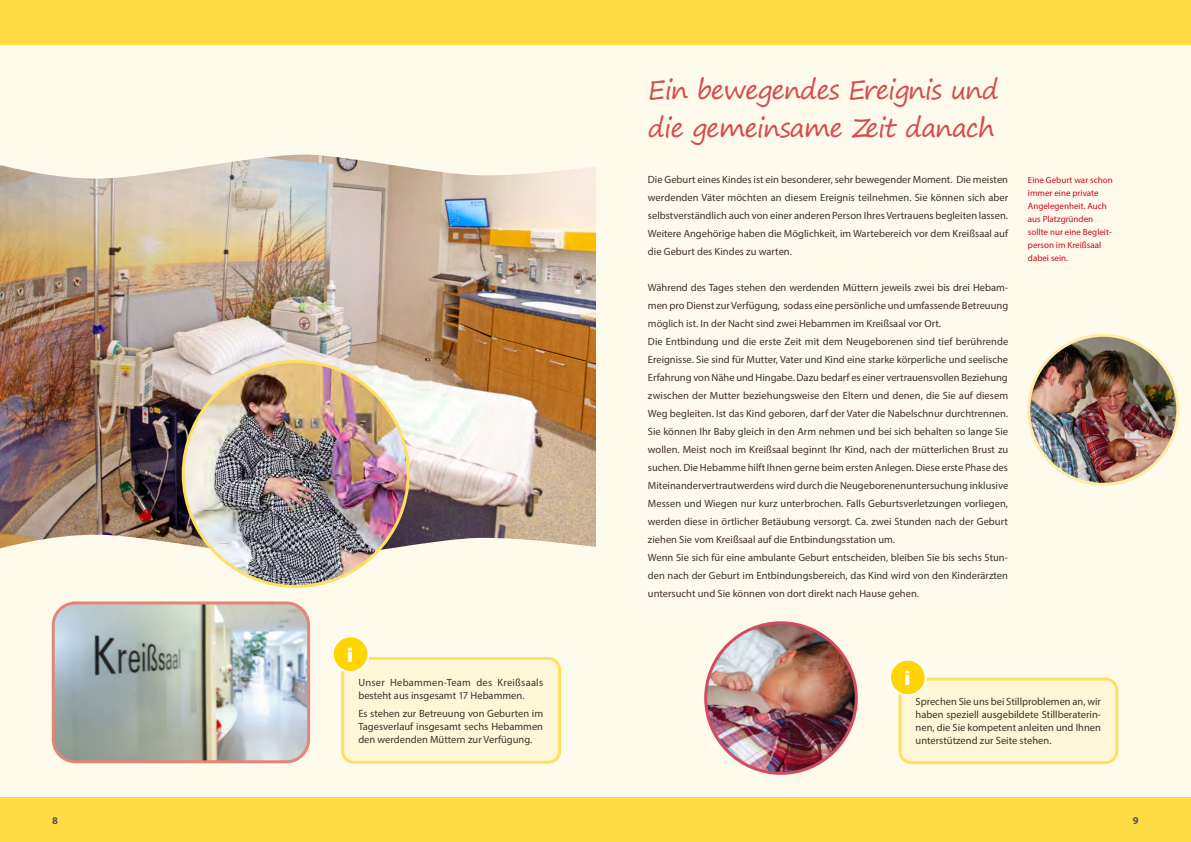
<style>
.page{position:relative;width:1191px;height:842px;background:#fff}
.page>*{position:absolute;margin:0;border:0;box-sizing:border-box;transform-origin:0 0}
.t1{font:26px/38px "Segoe Print";letter-spacing:-.04em;color:#d74d4d}
.t2{font:900 19.8px "Arial";color:#fff}
.t3{font:10.5px/18px "Myriad Pro";color:#3f302a;text-align:justify}
.t4{font:700 10.5px "Myriad Pro";color:#585251}
.t5{font:9px/13px "Myriad Pro";color:#cd071e}
</style>
<div class="page">
<div style="left:0;top:797px;width:1191px;height:45px;background:#ffdc44"></div>
<div style="left:0;top:0;width:1191px;height:45px;background:#ffdc44"></div>
<div style="left:0;top:45px;width:1191px;height:750px;background:#fffbec"></div>
<img style="left:1028px;top:335px;width:149px;height:149px;border-radius:75px">
<div style="left:1027px;top:334px;width:152px;height:152px;border:3px solid #ffeca9;border-radius:50%"></div>
<div style="left:900px;top:679px;width:216px;height:84px;background:#fff7d8;border-radius:11px"></div>
<div style="left:898px;top:677px;width:220px;height:87px;border:3px solid #ffe063;border-radius:11px"></div>
<div style="left:890px;top:660px;width:35px;height:35px;background:#ffd400;border-radius:50%"></div>
<div style="left:889px;top:659px;width:37px;height:37px;border:2px solid #fff;border-radius:50%"></div>
<img style="left:705px;top:623px;width:151px;height:150px;border-radius:75px">
<div style="left:704px;top:621px;width:153px;height:154px;border:3px solid #d04c5e;border-radius:50%"></div>
<div style="left:343px;top:658px;width:216px;height:104px;background:#fff7d8;border-radius:11px"></div>
<div style="left:341px;top:657px;width:220px;height:107px;border:3px solid #ffe063;border-radius:11px"></div>
<div style="left:333px;top:636px;width:35px;height:36px;background:#ffd400;border-radius:50%"></div>
<div style="left:332px;top:635px;width:37px;height:38px;border:2px solid #fff;border-radius:50%"></div>
<img style="left:54px;top:605px;width:252px;height:157px">
<div style="left:52px;top:601px;width:258px;height:162px;border:3px solid #e3867a;border-radius:22px"></div>
<img style="left:0;top:180px;width:595px;height:354px">
<svg style="left:0;top:534px;width:596px;height:54px"></svg>
<svg style="left:0;top:154px;width:596px;height:26px"></svg>
<img style="left:183px;top:361px;width:225px;height:225px;border-radius:112px">
<h2 class="t2" style="left:347px;top:640px;width:8px">i</h2>
<p class="t3" style="left:358px;top:675px;width:186px;line-height:13px">Unser Hebammen-Team des Kreißsaals besteht aus insgesamt 17 Hebammen.</p>
<p class="t3" style="left:358px;top:707px;width:186px;line-height:13px">Es stehen zur Betreuung von Geburten im Tagesverlauf insgesamt sechs Hebammen den werdenden Müttern zur Verfügung.</p>
<h1 class="t1" style="left:648px;top:70px;width:352px">Ein bewegendes Ereignis und die gemeinsame Zeit danach</h1>
<p class="t3" style="left:648px;top:170px;width:362px">Die Geburt eines Kindes ist ein besonderer, sehr bewegender Moment. Die meisten werdenden Väter möchten an diesem Ereignis teilnehmen. Sie können sich aber selbstverständlich auch von einer anderen Person Ihres Vertrauens begleiten lassen.<br>Weitere Angehörige haben die Möglichkeit, im Wartebereich vor dem Kreißsaal auf die Geburt des Kindes zu warten.</p>
<p class="t3" style="left:648px;top:278px;width:362px;text-align:left">Während des Tages stehen den werdenden Müttern jeweils zwei bis drei Hebam&shy;men pro Dienst zur Verfügung, sodass eine persönliche und umfassende Betreuung möglich ist. In der Nacht sind zwei Hebammen im Kreißsaal vor Ort.<br>Die Entbindung und die erste Zeit mit dem Neugeborenen sind tief berührende Ereignisse. Sie sind für Mutter, Vater und Kind eine starke körperliche und seelische Erfahrung von Nähe und Hingabe. Dazu bedarf es einer vertrauensvollen Beziehung zwischen der Mutter beziehungsweise den Eltern und denen, die Sie auf diesem Weg begleiten. Ist das Kind geboren, darf der Vater die Nabelschnur durchtrennen.<br>Sie können Ihr Baby gleich in den Arm nehmen und bei sich behalten so lange Sie wollen. Meist noch im Kreißsaal beginnt Ihr Kind, nach der mütterlichen Brust zu suchen. Die Hebamme hilft Ihnen gerne beim ersten Anlegen. Diese erste Phase des Miteinandervertrautwerdens wird durch die Neugeborenenuntersuchung inklusive Messen und Wiegen nur kurz unterbrochen. Falls Geburtsverletzungen vorliegen, werden diese in örtlicher Betäubung versorgt. Ca. zwei Stunden nach der Geburt ziehen Sie vom Kreißsaal auf die Entbindungsstation um.<br>Wenn Sie sich für eine ambulante Geburt entscheiden, bleiben Sie bis sechs Stun&shy;den nach der Geburt im Entbindungsbereich, das Kind wird von den Kinderärzten untersucht und Sie können von dort direkt nach Hause gehen.</p>
<p class="t5" style="left:1028px;top:173px;width:86px">Eine Geburt war schon immer eine private<br>Angelegenheit. Auch aus Platzgründen sollte nur eine Begleit&shy;person im Kreißsaal dabei sein.</p>
<h2 class="t2" style="left:904px;top:664px;width:8px">i</h2>
<p class="t3" style="left:915px;top:695px;width:187px;line-height:13px">Sprechen Sie uns bei Stillproblemen an, wir haben speziell ausgebildete Stillberaterin&shy;nen, die Sie kompetent anleiten und Ihnen unterstützend zur Seite stehen.</p>
<p class="t4" style="left:52px;top:814px;width:7px">8</p>
<p class="t4" style="left:1132px;top:813px;width:7px">9</p>
</div>
